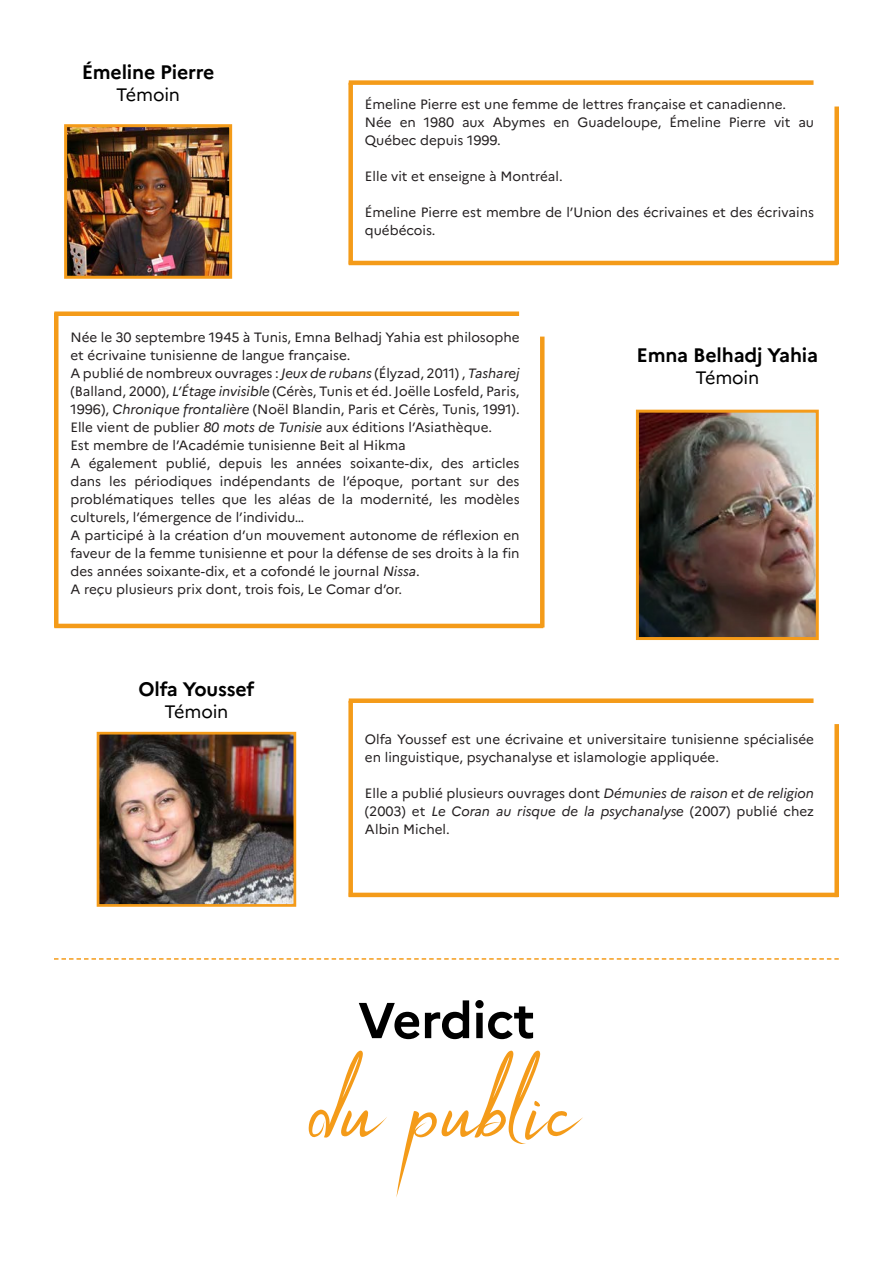
<style>
.page{position:relative;width:893px;height:1263px;background:#fff}
.page>*{position:absolute;margin:0;border:0;box-sizing:border-box;transform-origin:0 0}
.t1{font:124.5px "Apalu";color:#f49b19}
.t2{font:700 50.25px "Marianne";letter-spacing:-.01em;color:#000}
.t3{font:700 19.5px "Marianne";letter-spacing:-.01em;color:#000}
.t4{font:18px "Marianne";letter-spacing:-.01em;color:#000}
.t5{font:13.5px/18px "Marianne";color:#231f20}
.s1{font-style:italic}
</style>
<div class="page">
<hr style="left:349px;top:893px;width:489px;height:4px;background:#f49b19">
<div style="left:349px;top:698px;width:464px;height:5px;background:#f49b19"></div>
<div style="left:348px;top:701px;width:5px;height:196px;background:#f49b19"></div>
<div style="left:834px;top:724px;width:5px;height:173px;background:#f49b19"></div>
<img style="left:101px;top:736px;width:191px;height:167px">
<div style="left:97px;top:732px;width:199px;height:175px;border:3px solid #f49b19"></div>
<div style="left:54px;top:311px;width:465px;height:5px;background:#f49b19"></div>
<hr style="left:54px;top:624px;width:489px;height:4px;background:#f49b19">
<hr style="left:54px;top:313px;width:4px;height:314px;background:#f49b19">
<hr style="left:540px;top:337px;width:4px;height:290px;background:#f49b19">
<img style="left:640px;top:414px;width:175px;height:222px">
<div style="left:636px;top:410px;width:183px;height:230px;border:3px solid #f49b19"></div>
<hr style="left:349px;top:261px;width:489px;height:4px;background:#f49b19">
<div style="left:349px;top:80px;width:464px;height:5px;background:#f49b19"></div>
<div style="left:348px;top:83px;width:5px;height:181px;background:#f49b19"></div>
<div style="left:834px;top:107px;width:5px;height:157px;background:#f49b19"></div>
<img style="left:68px;top:128px;width:160px;height:147px">
<div style="left:64px;top:124px;width:168px;height:155px;border:3px solid #f49b19"></div>
<svg style="left:54px;top:958px;width:785px;height:2px"></svg>
<p class="t3" style="left:82px;top:57px;width:134px">Émeline Pierre</p>
<p class="t4" style="left:116px;top:81px;width:65px">Témoin</p>
<p class="t5" style="left:365px;top:94px;width:423px">Émeline Pierre est une femme de lettres française et canadienne.</p>
<p class="t5" style="left:365px;top:112px;width:451px">Née en 1980 aux Abymes en Guadeloupe, Émeline Pierre vit au<br>Québec depuis 1999.</p>
<p class="t5" style="left:365px;top:166px;width:199px">Elle vit et enseigne à Montréal.</p>
<p class="t5" style="left:365px;top:202px;width:451px">Émeline Pierre est membre de l’Union des écrivaines et des écrivains québécois.</p>
<p class="t5" style="left:70px;top:327px;width:451px">Née le 30 septembre 1945 à Tunis, Emna Belhadj Yahia est philosophe et écrivaine tunisienne de langue française.</p>
<p class="t5" style="left:70px;top:363px;width:451px;text-align:justify">A publié de nombreux ouvrages : <span class="s1">Jeux de rubans</span> (Élyzad, 2011) , <span class="s1">Tasharej </span>(Balland, 2000), <span class="s1">L’Étage invisible</span> (Cérès, Tunis et éd. Joëlle Losfeld, Paris, 1996), <span class="s1">Chronique frontalière</span> (Noël Blandin, Paris et Cérès, Tunis, 1991).<br>Elle vient de publier <span class="s1">80 mots de Tunisie</span> aux éditions l’Asiathèque.</p>
<p class="t5" style="left:70px;top:435px;width:337px">Est membre de l’Académie tunisienne Beit al Hikma</p>
<p class="t5" style="left:70px;top:453px;width:451px;text-align:justify">A également publié, depuis les années soixante-dix, des articles dans les périodiques indépendants de l’époque, portant sur des problématiques telles que les aléas de la modernité, les modèles culturels, l’émergence de l’individu…</p>
<p class="t5" style="left:70px;top:525px;width:451px;text-align:justify">A participé à la création d’un mouvement autonome de réflexion en faveur de la femme tunisienne et pour la défense de ses droits à la fin des années soixante-dix, et a cofondé le journal <span class="s1">Nissa</span>.</p>
<p class="t5" style="left:70px;top:579px;width:333px">A reçu plusieurs prix dont, trois fois, Le Comar d’or.</p>
<p class="t3" style="left:139px;top:674px;width:117px">Olfa Youssef</p>
<p class="t4" style="left:164px;top:697px;width:65px">Témoin</p>
<p class="t3" style="left:637px;top:340px;width:183px">Emna Belhadj Yahia</p>
<p class="t4" style="left:695px;top:364px;width:65px">Témoin</p>
<p class="t5" style="left:365px;top:729px;width:451px">Olfa Youssef est une écrivaine et universitaire tunisienne spécialisée en linguistique, psychanalyse et islamologie appliquée.</p>
<p class="t5" style="left:365px;top:783px;width:451px;text-align:justify">Elle a publié plusieurs ouvrages dont <span class="s1">Démunies de raison et de religion </span>(2003) et <span class="s1">Le Coran au risque de la psychanalyse</span> (2007) publié chez Albin Michel.</p>
<p class="t2" style="left:358px;top:981px;width:178px">Verdict</p>
<p class="t1" style="left:313px;top:1035px;width:268px">du public</p>
</div>
